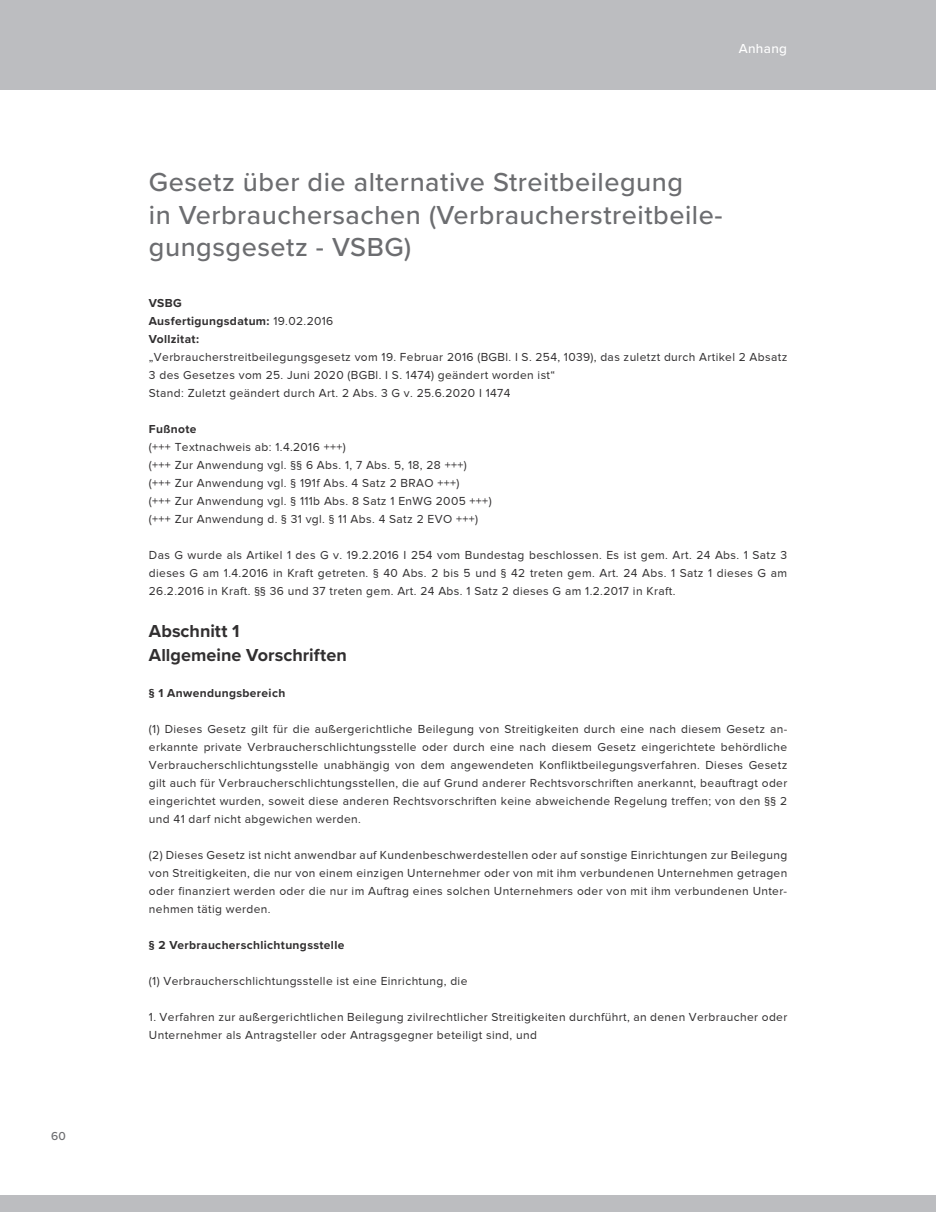
<style>
.page{position:relative;width:936px;height:1212px;background:#fff}
.page>*{position:absolute;margin:0;border:0;box-sizing:border-box;transform-origin:0 0}
.t1{font:500 27px/32.4px "Proxima Nova";letter-spacing:.02em;color:#6c6d70}
.t2{font:700 18px/24px "Proxima Nova";color:#312f30}
.t3{font:500 13.5px "Proxima Nova";letter-spacing:.025em;color:#fff}
.t4{font:12px/18px "Proxima Nova";letter-spacing:.03em;color:#312f30}
.t5{font:700 12px/18px "Proxima Nova";letter-spacing:.03em;color:#312f30}
.t6{font:500 12px "Proxima Nova";color:#6c6d70}
.s1{font-weight:400}
</style>
<div class="page">
<div style="left:0;top:0;width:935px;height:89px;background:#bcbdc0"></div>
<div style="left:0;top:1195px;width:935px;height:17px;background:#bcbdc0"></div>
<p class="t6" style="left:51px;top:1127px;width:16px">60</p>
<p class="t3" style="left:738px;top:39px;width:50px">Anhang</p>
<h1 class="t1" style="left:149px;top:165px;width:575px">Gesetz über die alternative Streitbeilegung<br>in Verbrauchersachen (Verbraucherstreitbeile&shy;gungsgesetz - VSBG)</h1>
<p class="t5" style="left:149px;top:294px;width:186px">VSBG<br>Ausfertigungsdatum: <span class="s1">19.02.2016<br></span>Vollzitat:</p>
<p class="t4" style="left:149px;top:348px;width:640px">„Verbraucherstreitbeilegungsgesetz vom 19. Februar 2016 (BGBl. I S. 254, 1039), das zuletzt durch Artikel 2 Absatz<br>3 des Gesetzes vom 25. Juni 2020 (BGBl. I S. 1474) geändert worden ist“<br>Stand: Zuletzt geändert durch Art. 2 Abs. 3 G v. 25.6.2020 I 1474</p>
<p class="t5" style="left:149px;top:420px;width:49px">Fußnote</p>
<p class="t4" style="left:149px;top:438px;width:344px">(+++ Textnachweis ab: 1.4.2016 +++)<br>(+++ Zur Anwendung vgl. §§ 6 Abs. 1, 7 Abs. 5, 18, 28 +++) (+++ Zur Anwendung vgl. § 191f Abs. 4 Satz 2 BRAO +++)<br>(+++ Zur Anwendung vgl. § 111b Abs. 8 Satz 1 EnWG 2005 +++) (+++ Zur Anwendung d. § 31 vgl. § 11 Abs. 4 Satz 2 EVO +++)</p>
<p class="t4" style="left:149px;top:546px;width:640px;text-align:justify">Das G wurde als Artikel 1 des G v. 19.2.2016 I 254 vom Bundestag beschlossen. Es ist gem. Art. 24 Abs. 1 Satz 3 dieses G am 1.4.2016 in Kraft getreten. § 40 Abs. 2 bis 5 und § 42 treten gem. Art. 24 Abs. 1 Satz 1 dieses G am 26.2.2016 in Kraft. §§ 36 und 37 treten gem. Art. 24 Abs. 1 Satz 2 dieses G am 1.2.2017 in Kraft.</p>
<h2 class="t2" style="left:149px;top:619px;width:199px">Abschnitt 1<br>Allgemeine Vorschriften</h2>
<p class="t5" style="left:149px;top:684px;width:138px">§ 1 Anwendungsbereich</p>
<p class="t4" style="left:149px;top:720px;width:640px;text-align:justify">(1) Dieses Gesetz gilt für die außergerichtliche Beilegung von Streitigkeiten durch eine nach diesem Gesetz an&shy;erkannte private Verbraucherschlichtungsstelle oder durch eine nach diesem Gesetz eingerichtete behördliche Verbraucherschlichtungsstelle unabhängig von dem angewendeten Konfliktbeilegungsverfahren. Dieses Gesetz gilt auch für Verbraucherschlichtungsstellen, die auf Grund anderer Rechtsvorschriften anerkannt, beauftragt oder eingerichtet wurden, soweit diese anderen Rechtsvorschriften keine abweichende Regelung treffen; von den §§ 2 und 41 darf nicht abgewichen werden.</p>
<p class="t4" style="left:149px;top:846px;width:640px;text-align:justify">(2) Dieses Gesetz ist nicht anwendbar auf Kundenbeschwerdestellen oder auf sonstige Einrichtungen zur Beilegung von Streitigkeiten, die nur von einem einzigen Unternehmer oder von mit ihm verbundenen Unternehmen getragen oder finanziert werden oder die nur im Auftrag eines solchen Unternehmers oder von mit ihm verbundenen Unter&shy;nehmen tätig werden.</p>
<p class="t5" style="left:149px;top:936px;width:197px">§ 2 Verbraucherschlichtungsstelle</p>
<p class="t4" style="left:149px;top:972px;width:320px">(1) Verbraucherschlichtungsstelle ist eine Einrichtung, die</p>
<p class="t4" style="left:149px;top:1008px;width:640px">1. Verfahren zur außergerichtlichen Beilegung zivilrechtlicher Streitigkeiten durchführt, an denen Verbraucher oder<br>Unternehmer als Antragsteller oder Antragsgegner beteiligt sind, und</p>
</div>
